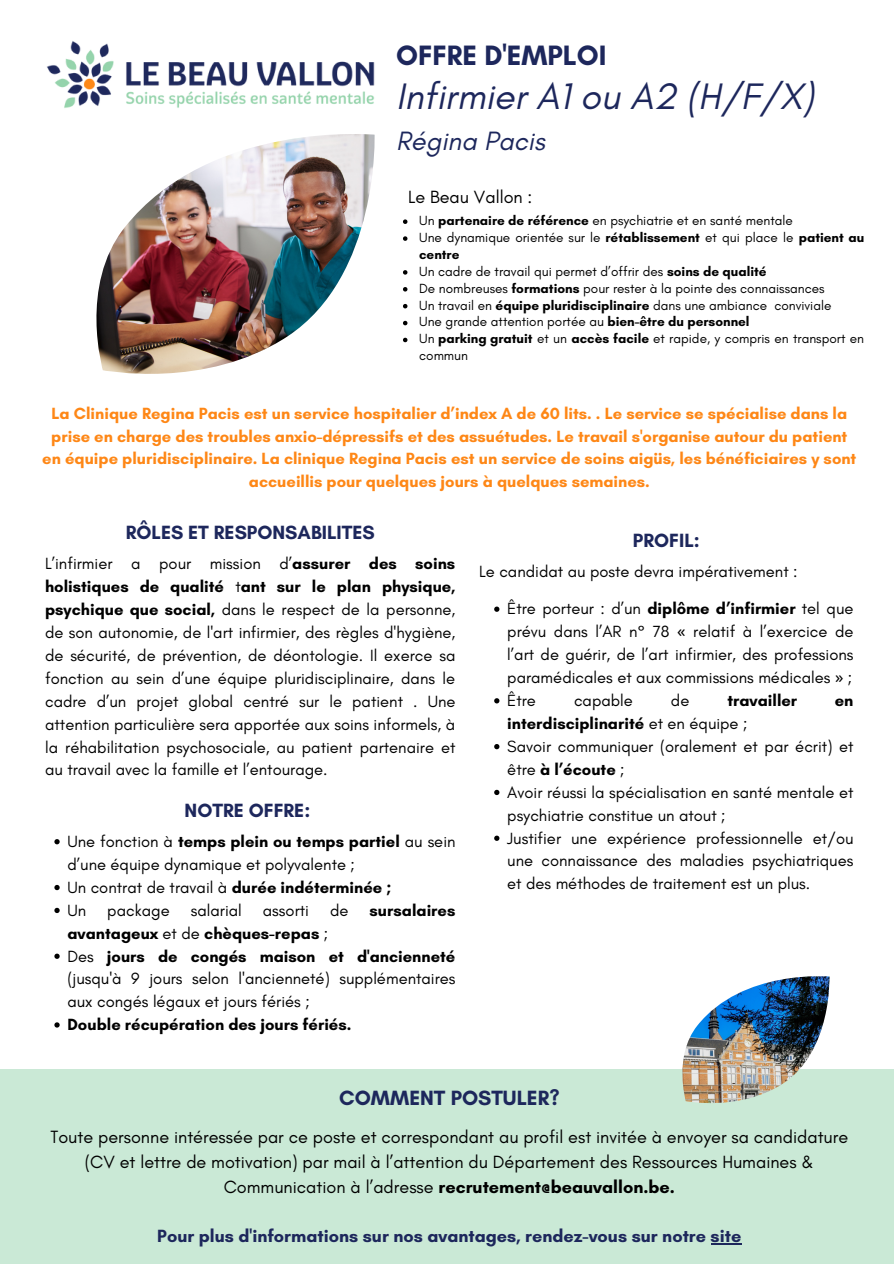
<style>
.page{position:relative;width:894px;height:1264px;background:#fff}
.page>*{position:absolute;margin:0;border:0;box-sizing:border-box;transform-origin:0 0}
.t1{font:italic 37.5px "Glacial Indifference";color:#1d275c}
.t2{font:700 28.5px "Glacial Indifference";color:#1d275c}
.t3{font:italic 27px "Glacial Indifference";color:#1d275c}
.t4{font:700 21px "Glacial Indifference";color:#1d275c}
.t5{font:700 19.5px "Glacial Indifference";color:#1d275c}
.t6{font:18px/24.8px "Glacial Indifference";color:#000;text-align:center}
.t7{font:700 18px "Glacial Indifference";color:#1d275c}
.t8{font:16.5px/23px "Glacial Indifference";color:#000;text-align:justify}
.t9{font:700 16.5px/22.5px "Glacial Indifference";color:#fe8716;text-align:center}
.t10{font:700 16.5px "Glacial Indifference";color:#000}
.t11{font:13.5px/17px "Glacial Indifference";color:#000}
.s1{font-weight:700}
.s2{font-weight:400}
.s3{font-family:"Noto Sans"}
</style>
<div class="page">
<div style="left:0;top:1069px;width:893px;height:194px;background:#cae9d6"></div>
<img style="left:47px;top:41px;width:328px;height:67px">
<img style="left:682px;top:976px;width:147px;height:127px">
<img style="left:96px;top:134px;width:278px;height:240px">
<hr style="left:710px;top:1243px;width:31px;height:1px;background:#1d275c">
<svg style="left:494px;top:606px;width:5px;height:6px"></svg>
<svg style="left:494px;top:698px;width:5px;height:5px"></svg>
<svg style="left:494px;top:744px;width:5px;height:5px"></svg>
<svg style="left:494px;top:789px;width:5px;height:6px"></svg>
<svg style="left:494px;top:835px;width:5px;height:5px"></svg>
<svg style="left:54px;top:839px;width:6px;height:5px"></svg>
<svg style="left:54px;top:884px;width:6px;height:6px"></svg>
<svg style="left:54px;top:907px;width:6px;height:6px"></svg>
<svg style="left:54px;top:953px;width:6px;height:5px"></svg>
<svg style="left:54px;top:1022px;width:6px;height:5px"></svg>
<svg style="left:403px;top:219px;width:4px;height:5px"></svg>
<svg style="left:403px;top:236px;width:4px;height:5px"></svg>
<svg style="left:403px;top:270px;width:4px;height:5px"></svg>
<svg style="left:403px;top:287px;width:4px;height:4px"></svg>
<svg style="left:403px;top:304px;width:4px;height:4px"></svg>
<svg style="left:403px;top:321px;width:4px;height:4px"></svg>
<svg style="left:403px;top:338px;width:4px;height:4px"></svg>
<p class="t2" style="left:396px;top:38px;width:212px">OFFRE D'EMPLOI</p>
<p class="t1" style="left:396px;top:73px;width:419px">Infirmier A1 ou A2 (H/F/X)</p>
<p class="t3" style="left:396px;top:125px;width:150px">Régina Pacis</p>
<p class="t6" style="left:408px;top:184px;width:126px">Le Beau Vallon :</p>
<p class="t11" style="left:419px;top:212px;width:375px">Un <span class="s1">partenaire de référence</span> en psychiatrie et en santé mentale</p>
<p class="t11" style="left:419px;top:229px;width:446px">Une dynamique orientée sur le <span class="s1">rétablissement</span> et qui place le <span class="s1">patient au centre</span></p>
<p class="t11" style="left:419px;top:262px;width:349px">Un cadre de travail qui permet d’offrir des <span class="s1">soins de qualité</span></p>
<p class="t11" style="left:419px;top:279px;width:407px">De nombreuses <span class="s1">formations</span> pour rester à la pointe des connaissances</p>
<p class="t11" style="left:419px;top:296px;width:413px">Un travail en <span class="s1">équipe pluridisciplinaire</span> dans une ambiance conviviale</p>
<p class="t11" style="left:419px;top:313px;width:332px">Une grande attention portée au <span class="s1">bien-être du personnel</span></p>
<p class="t11" style="left:419px;top:330px;width:446px">Un <span class="s1">parking gratuit</span> et un <span class="s1">accès facile</span> et rapide, y compris en transport en commun</p>
<p class="t9" style="left:42px;top:402px;width:815px">La Clinique Regina Pacis est un service hospitalier d’index A de 60 lits. . Le service se spécialise dans la prise en charge des troubles anxio-dépressifs et des assuétudes. Le travail s'organise autour du patient en équipe pluridisciplinaire. La clinique Regina Pacis est un service de soins aigüs, les bénéficiaires y sont accueillis pour quelques jours à quelques semaines.</p>
<p class="t5" style="left:126px;top:521px;width:251px">RÔLES ET RESPONSABILITES</p>
<p class="t8" style="left:45px;top:552px;width:412px">L’infirmier a pour mission d’<span class="s1">assurer des soins holistiques de qualité</span> t<span class="s1">ant sur le plan physique, psychique que social,</span> dans le respect de la personne, de son autonomie, de l'art infirmier, des règles d'hygiène, de sécurité, de prévention, de déontologie. Il exerce sa fonction au sein d’une équipe pluridisciplinaire, dans le cadre d’un projet global centré sur le patient . Une attention particulière sera apportée aux soins informels, à la réhabilitation psychosociale, au patient partenaire et au travail avec la famille et l’entourage.</p>
<p class="t5" style="left:184px;top:798px;width:127px">NOTRE OFFRE:</p>
<p class="t8" style="left:67px;top:829px;width:389px">Une fonction à <span class="s1">temps plein ou temps partiel</span> au sein d’une équipe dynamique et polyvalente ;</p>
<p class="t8" style="left:67px;top:875px;width:325px">Un contrat de travail à <span class="s1">durée indéterminée ;</span></p>
<p class="t8" style="left:67px;top:898px;width:20px">Un</p>
<p class="t8" style="left:107px;top:898px;width:64px">package</p>
<p class="t8" style="left:191px;top:898px;width:53px">salarial</p>
<p class="t8" style="left:263px;top:898px;width:48px">assorti</p>
<p class="t8" style="left:330px;top:898px;width:20px">de</p>
<p class="t10" style="left:369px;top:900px;width:87px">sursalaires</p>
<p class="t10" style="left:67px;top:922px;width:262px">avantageux <span class="s2">et de</span> chèques-repas <span class="s2">;</span></p>
<p class="t8" style="left:67px;top:944px;width:389px">Des <span class="s1">jours de congés maison et d'ancienneté </span>(jusqu'à 9 jours selon l'ancienneté) supplémentaires aux congés légaux et jours fériés ;</p>
<p class="t10" style="left:67px;top:1014px;width:285px">Double récupération des jours fériés.</p>
<p class="t5" style="left:632px;top:528px;width:68px">PROFIL:</p>
<p class="t8" style="left:479px;top:559px;width:320px">Le candidat au poste devra impérativement :</p>
<p class="t8" style="left:507px;top:597px;width:347px">Être porteur : d’un <span class="s1">diplôme d’infirmier</span> tel que prévu dans l’AR n° 78 <span class="s3">«</span> relatif à l’exercice de l’art de guérir, de l’art infirmier, des professions paramédicales et aux commissions médicales <span class="s3">»</span> ;</p>
<p class="t8" style="left:507px;top:688px;width:30px">Être</p>
<p class="t8" style="left:574px;top:688px;width:60px">capable</p>
<p class="t8" style="left:670px;top:688px;width:20px">de</p>
<p class="t10" style="left:727px;top:690px;width:71px">travailler</p>
<p class="t10" style="left:834px;top:690px;width:20px">en</p>
<p class="t10" style="left:507px;top:713px;width:242px">interdisciplinarité <span class="s2">et en équipe ;</span></p>
<p class="t8" style="left:507px;top:734px;width:347px">Savoir communiquer (oralement et par écrit) et être <span class="s1">à l’écoute</span> ;</p>
<p class="t8" style="left:507px;top:780px;width:348px">Avoir réussi la spécialisation en santé mentale et psychiatrie constitue un atout ;</p>
<p class="t8" style="left:507px;top:826px;width:348px">Justifier une expérience professionnelle et/ou une connaissance des maladies psychiatriques et des méthodes de traitement est un plus.</p>
<p class="t4" style="left:339px;top:1084px;width:222px">COMMENT POSTULER?</p>
<p class="t6" style="left:50px;top:1124px;width:799px">Toute personne intéressée par ce poste et correspondant au profil est invitée à envoyer sa candidature (CV et lettre de motivation) par mail à l’attention du Département des Ressources Humaines &amp;<br>Communication à l’adresse <span class="s1">recrutement@beauvallon.be.</span></p>
<p class="t7" style="left:157px;top:1224px;width:585px">Pour plus d'informations sur nos avantages, rendez-vous sur notre site</p>
</div>
